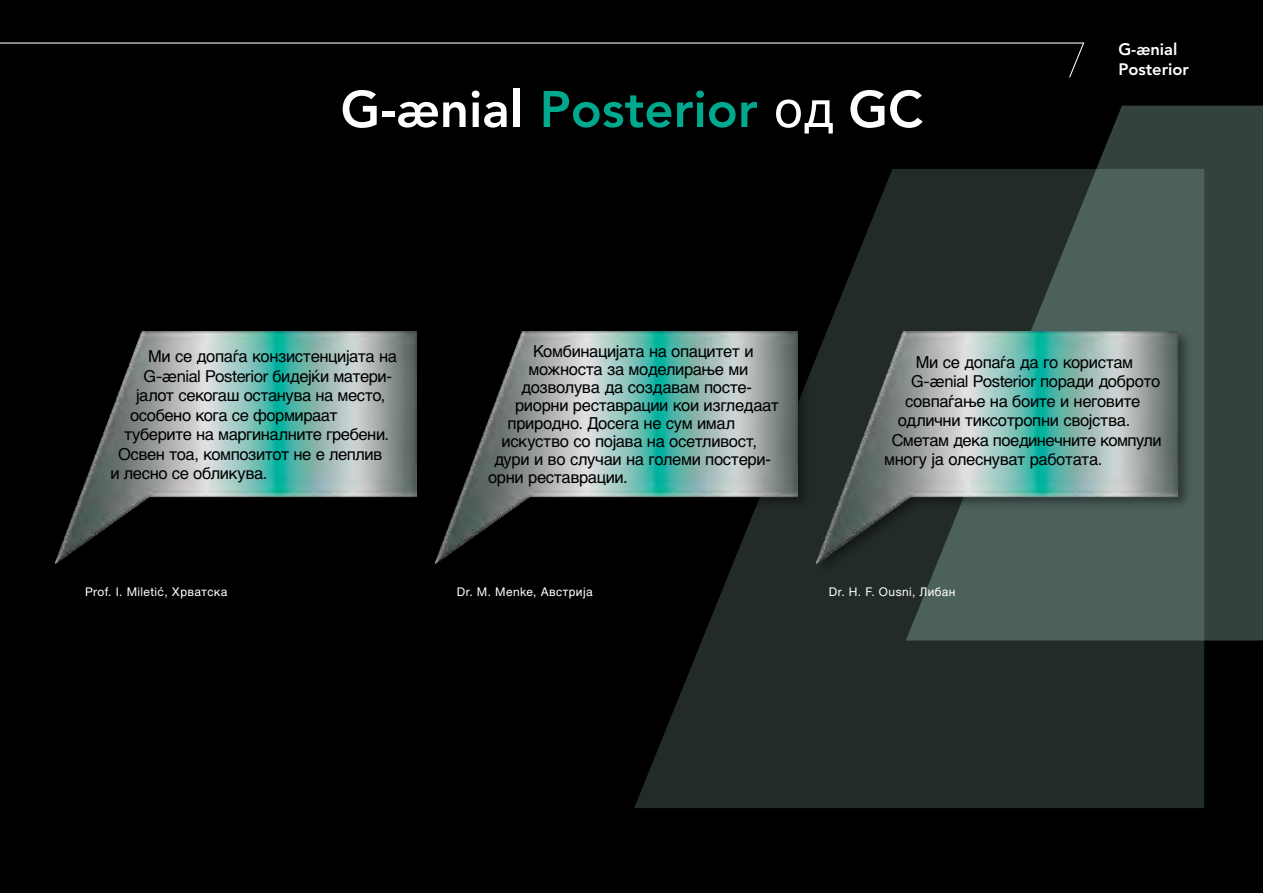
<style>
.page{position:relative;width:1263px;height:893px;background:#000}
.page>*{position:absolute;margin:0;border:0;box-sizing:border-box;transform-origin:0 0}
.t1{font:800 51px "Avenir";color:#fff}
.t2{font:16.5px "Helvetica Cyrillic Upright";letter-spacing:-.025em;color:#000}
.t3{font:16.5px "Helvetica Neue X";letter-spacing:-.025em;color:#000}
.t4{font:800 16.5px/19.8px "Avenir";color:#fff}
.t5{font:12px "Helvetica Neue X";letter-spacing:.03em;color:#fff}
.s1{color:#00a88e}
.s2{font-family:"Helvetica Cyrillic Upright";font-weight:400}
.s3{font-family:"Avenir";font-size:18px}
.s4{font-family:"Helvetica Cyrillic Upright"}
</style>
<div class="page">
<svg style="left:634px;top:169px;width:570px;height:639px;fill:#222b29"></svg>
<svg style="left:906px;top:106px;width:357px;height:534px;background:#33403e"></svg>
<img style="left:117px;top:332px;width:299px;height:188px">
<div style="left:434px;top:329px;width:378px;height:247px;background:#000;opacity:.4"></div>
<img style="left:436px;top:332px;width:361px;height:231px">
<div style="left:815px;top:329px;width:377px;height:247px;background:#000;opacity:.4"></div>
<img style="left:816px;top:332px;width:362px;height:231px">
<svg style="left:0;top:42px;width:1085px;height:36px"></svg>
<svg style="left:55px;top:396px;width:62px;height:168px"></svg>
<h1 class="t1" style="left:341px;top:79px;width:584px">G-≥nial <span class="s1">Posterior</span> <span class="s2">od</span> GC</h1>
<p class="t4" style="left:1118px;top:40px;width:72px">G-≥nial<br>Posterior</p>
<p class="t2" style="left:148px;top:347px;width:250px">Mi se dopaya konzistencijata na</p>
<p class="t3" style="left:144px;top:366px;width:250px">G-<span class="s3">≥</span>nial Posterior <span class="s4">bidejôi materi-</span></p>
<p class="t2" style="left:136px;top:386px;width:251px">jalot sekogaπ ostanuva na mesto,</p>
<p class="t2" style="left:130px;top:406px;width:209px">osobeno koga se formiraat</p>
<p class="t2" style="left:124px;top:425px;width:267px">tuberite na marginalnite grebeni.</p>
<p class="t2" style="left:118px;top:445px;width:266px">Osven toa, kompozitot ne e lepliv</p>
<p class="t2" style="left:111px;top:464px;width:158px">i lesno se oblikuva.</p>
<p class="t2" style="left:533px;top:342px;width:222px">Kombinacijata na opacitet i</p>
<p class="t2" style="left:528px;top:360px;width:221px">moænosta za modelirawe mi</p>
<p class="t2" style="left:521px;top:378px;width:233px">dozvoluva da sozdavam poste-</p>
<p class="t2" style="left:515px;top:396px;width:266px">riorni restavracii koi izgledaat</p>
<p class="t2" style="left:507px;top:414px;width:229px">prirodno. Dosega ne sum imal</p>
<p class="t2" style="left:501px;top:432px;width:257px">iskustvo so pojava na osetlivost,</p>
<p class="t2" style="left:494px;top:450px;width:278px">duri i vo sluüai na golemi posteri-</p>
<p class="t2" style="left:488px;top:468px;width:141px">orni restavracii.</p>
<p class="t2" style="left:916px;top:353px;width:219px">Mi se dopaya da go koristam</p>
<p class="t3" style="left:911px;top:372px;width:251px">G-<span class="s3">≥</span>nial Posterior <span class="s4">poradi dobroto</span></p>
<p class="t2" style="left:905px;top:392px;width:237px">sovpayawe na boite i negovite</p>
<p class="t2" style="left:898px;top:411px;width:234px">odliüni tiksotropni svojstva.</p>
<p class="t2" style="left:892px;top:431px;width:271px">Smetam deka poedineünite kompuli</p>
<p class="t2" style="left:884px;top:450px;width:220px">mnogu ja olesnuvat rabotata.</p>
<p class="t5" style="left:85px;top:585px;width:144px">Prof. I. MiletiÊ, <span class="s4">Hrvatska</span></p>
<p class="t5" style="left:457px;top:585px;width:137px">Dr. M. Menke, <span class="s4">Avstrija</span></p>
<p class="t5" style="left:829px;top:585px;width:128px">Dr. H. F. Ousni, <span class="s4">Liban</span></p>
</div>
